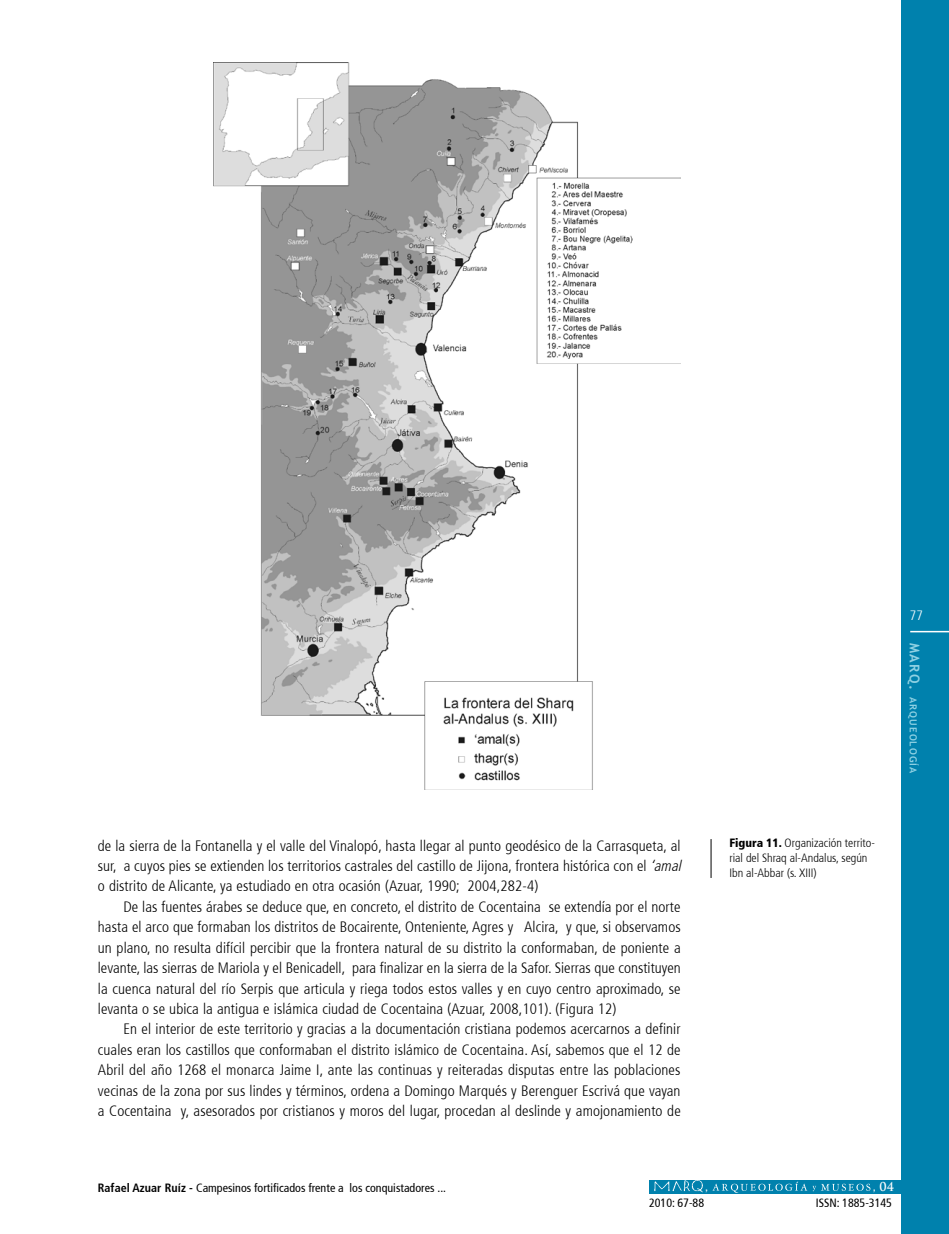
<style>
.page{position:relative;width:949px;height:1234px;background:#fff}
.page>*{position:absolute;margin:0;border:0;box-sizing:border-box;transform-origin:0 0}
.t1{font:300 condensed 15px/20.4px "Frutiger 47";letter-spacing:.005em;color:#000;text-align:justify}
.t2{font:300 condensed 13.5px "Frutiger 47";color:#fff}
.t3{font:condensed 12px "Frutiger 57";color:#000}
.t4{font:300 condensed 12px/15px "Frutiger 47";color:#000}
.t5{font:700 12px "Trajan Pro";color:#fff}
.t6{font:700 9.75px "Trebuchet MS";letter-spacing:.11em;color:#8fd1e3}
.s1{font-size:13.5px}
.s2{font-style:italic}
.s3{font-family:"Frutiger 77";font-weight:900}
.s4{font-family:"Frutiger 67";font-weight:700}
</style>
<div class="page">
<div style="left:900px;top:0;width:48px;height:1233px;background:#0081ad"></div>
<hr style="left:909px;top:630px;width:39px;height:2px;background:#fff">
<div style="left:648px;top:1179px;width:253px;height:14px;background:#0081ad"></div>
<img style="left:652px;top:1179px;width:55px;height:13px">
<svg style="left:712px;top:1181px;width:158px;height:11px"></svg>
<img style="left:214px;top:62px;width:466px;height:727px">
<hr style="left:710px;top:838px;width:1px;height:39px;background:#000">
<p class="t2" style="left:909px;top:607px;width:15px">77</p>
<p class="t6" style="left:919px;top:642px;width:132px;rotate:90deg"><span class="s1">MARQ.</span> ARQUEOLOGÍA</p>
<p class="t1" style="left:98px;top:835px;width:588px;text-align:left">de la sierra de la Fontanella y el valle del Vinalopó, hasta llegar al punto geodésico de la Carrasqueta, al sur, a cuyos pies se extienden los territorios castrales del castillo de Jijona, frontera histórica con el <span class="s2">‘amal </span>o distrito de Alicante, ya estudiado en otra ocasión (Azuar, 1990; 2004,282-4)</p>
<p class="t1" style="left:98px;top:896px;width:584px;text-indent:26px">De las fuentes árabes se deduce que, en concreto, el distrito de Cocentaina se extendía por el norte hasta el arco que formaban los distritos de Bocairente, Onteniente, Agres y Alcira, y que, si observamos un plano, no resulta difícil percibir que la frontera natural de su distrito la conformaban, de poniente a levante, las sierras de Mariola y el Benicadell, para finalizar en la sierra de la Safor. Sierras que constituyen la cuenca natural del río Serpis que articula y riega todos estos valles y en cuyo centro aproximado, se levanta o se ubica la antigua e islámica ciudad de Cocentaina (Azuar, 2008,101). (Figura 12)</p>
<p class="t1" style="left:98px;top:1019px;width:584px;text-indent:26px">En el interior de este territorio y gracias a la documentación cristiana podemos acercarnos a definir cuales eran los castillos que conformaban el distrito islámico de Cocentaina. Así, sabemos que el 12 de Abril del año 1268 el monarca Jaime I, ante las continuas y reiteradas disputas entre las poblaciones vecinas de la zona por sus lindes y términos, ordena a Domingo Marqués y Berenguer Escrivá que vayan a Cocentaina y, asesorados por cristianos y moros del lugar, procedan al deslinde y amojonamiento de</p>
<p class="t4" style="left:729px;top:835px;width:147px"><span class="s3">Figura 11.</span> Organización territo&shy;rial del Shraq al-Andalus, según<br>Ibn al-Abbar (s. XIII)</p>
<p class="t3" style="left:98px;top:1180px;width:350px"><span class="s4">Rafael Azuar Ruíz -</span> Campesinos fortificados frente a los conquistadores ...</p>
<p class="t5" style="left:705px;top:1178px;width:4px">,</p>
<p class="t5" style="left:872px;top:1178px;width:23px">, 04</p>
<p class="t3" style="left:649px;top:1195px;width:57px">2010: 67-88</p>
<p class="t3" style="left:815px;top:1195px;width:78px">ISSN: 1885-3145</p>
</div>
